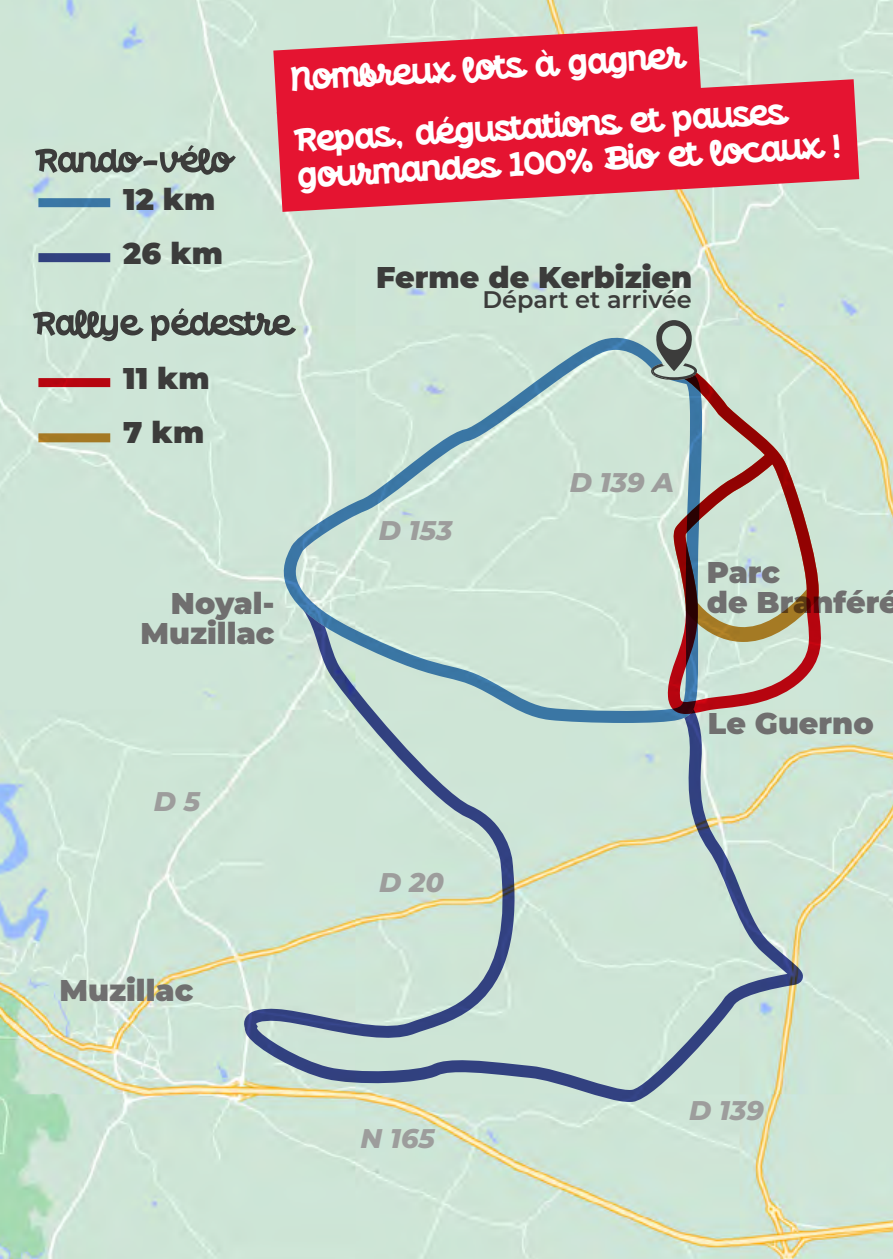
<style>
.page{position:relative;width:893px;height:1259px;background:#fff}
.page>*{position:absolute;margin:0;border:0;box-sizing:border-box;transform-origin:0 0}
.t1{font:30px/36px "Little Ribbon";color:#fff}
.t2{font:900 30px/30px "Montserrat";color:#706f6f;text-align:right}
.t3{font:900 30px/54px "Montserrat";color:#3c3c3b}
.t4{font:italic 800 27px "Montserrat";color:#9d9d9c}
.t5{font:600 24px "Montserrat";color:#3c3c3b}
</style>
<div class="page">
<img style="left:0;top:0;width:893px;height:1259px">
<svg style="left:244px;top:610px;width:559px;height:492px;background:#c2d7cc"></svg>
<svg style="left:284px;top:338px;width:418px;height:385px;background:#c2dbd2"></svg>
<svg style="left:668px;top:373px;width:153px;height:341px;background:#bca8a3"></svg>
<div style="left:38px;top:198px;width:72px;height:9px;background:#3a76a4"></div>
<div style="left:38px;top:253px;width:72px;height:9px;background:#314180"></div>
<div style="left:38px;top:433px;width:72px;height:9px;background:#a57924"></div>
<div style="left:38px;top:378px;width:72px;height:9px;background:#b70510"></div>
<svg style="left:33px;top:308px;width:263px;height:33px;background:#93a197"></svg>
<svg style="left:35px;top:145px;width:201px;height:30px;background:#93a097"></svg>
<svg style="left:651px;top:320px;width:168px;height:322px;background:#bbbfb2"></svg>
<svg style="left:273px;top:26px;width:428px;height:88px;background:#df4759"></svg>
<svg style="left:277px;top:79px;width:582px;height:133px;background:#e23047"></svg>
<p class="t3" style="left:123px;top:170px;width:101px">12 km<br>26 km</p>
<p class="t1" style="left:291px;top:59px;width:392px;rotate:-3deg">Nombreux lots à gagner</p>
<p class="t1" style="left:294px;top:121px;width:545px;rotate:-3deg">Repas , dégustations et pauses gourmandes 100% Bio et locaux !</p>
<p class="t3" style="left:376px;top:249px;width:318px">Ferme de Kerbizien</p>
<p class="t5" style="left:482px;top:283px;width:211px">Départ et arrivée</p>
<p class="t3" style="left:123px;top:349px;width:88px">11 km<br>7 km</p>
<p class="t2" style="left:140px;top:586px;width:135px">Noyal-<br>Muzillac</p>
<p class="t4" style="left:379px;top:511px;width:75px">D 153</p>
<p class="t4" style="left:570px;top:462px;width:105px">D 139 A</p>
<p class="t2" style="left:707px;top:555px;width:194px;text-align:left">Parc<br>de Branféré</p>
<p class="t4" style="left:154px;top:781px;width:48px">D 5</p>
<p class="t4" style="left:379px;top:862px;width:66px">D 20</p>
<p class="t2" style="left:708px;top:707px;width:168px">Le Guerno</p>
<p class="t2" style="left:60px;top:973px;width:135px">Muzillac</p>
<p class="t4" style="left:360px;top:1118px;width:76px">N 165</p>
<p class="t4" style="left:689px;top:1090px;width:76px">D 139</p>
</div>
